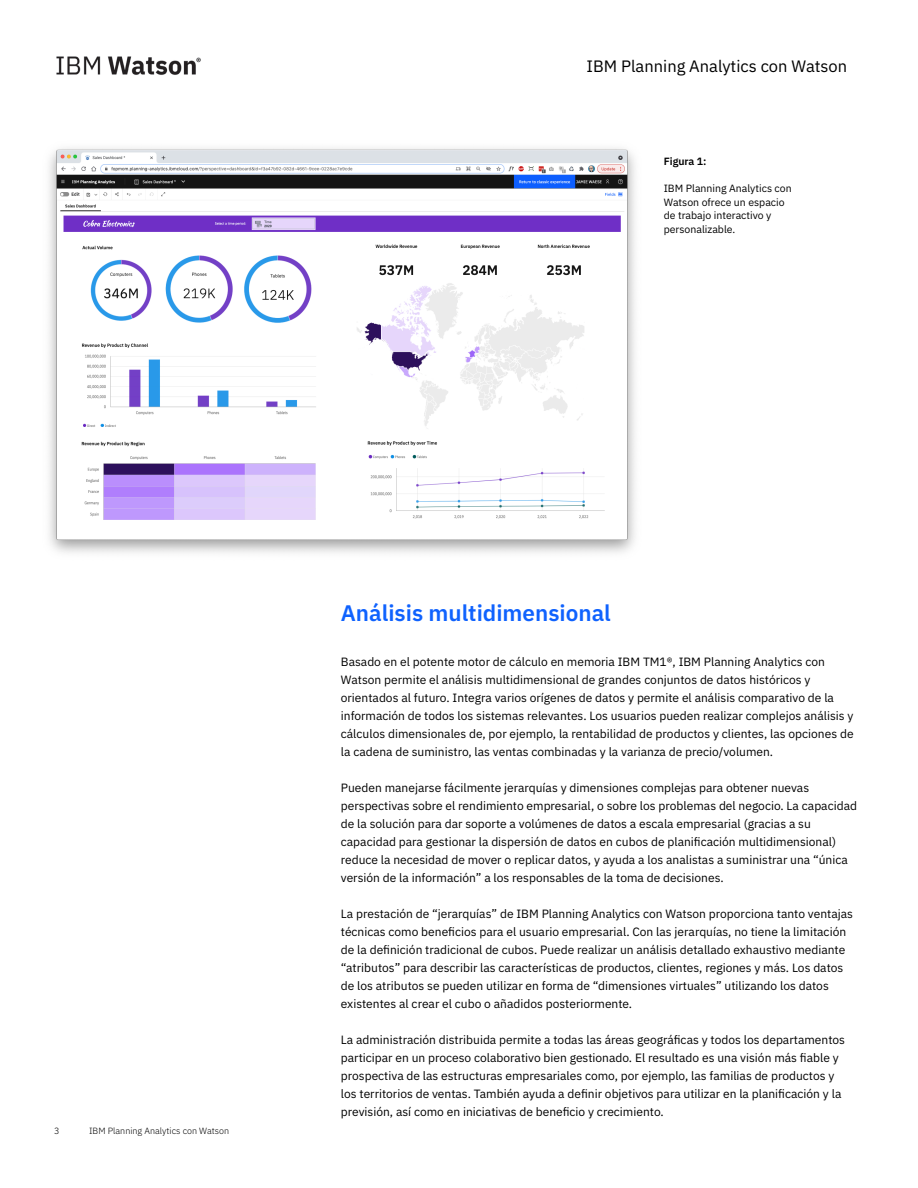
<style>
.page{position:relative;width:918px;height:1188px;background:#fff}
.page>*{position:absolute;margin:0;border:0;box-sizing:border-box;transform-origin:0 0}
.H2_Plex_Black_18{font:600 22.5px "IBM Plex Sans";color:#0f62fe}
.RS_Body{font:16.5px "IBM Plex Sans";color:#000}
.RS_Body-2{font:12px/18px "IBM Plex Sans";color:#000}
.Copyright_7_9{font:10.5px/13.5px "IBM Plex Sans";color:#000}
.Copyright_7_9-2{font:600 10.5px "IBM Plex Sans";color:#000}
.Copyright_7_9-3{font:300 9px "IBM Plex Sans";color:#000}
</style>
<div class="page">
<img style="left:56px;top:56px;width:145px;height:19px">
<img style="left:49px;top:148px;width:586px;height:405px">
<p class="RS_Body" style="left:586px;top:54px;width:262px">IBM Planning Analytics con Watson</p>
<p class="Copyright_7_9-2" style="left:664px;top:153px;width:44px">Figura 1:</p>
<p class="Copyright_7_9" style="left:664px;top:181px;width:129px">IBM Planning Analytics con<br>Watson ofrece un espacio de trabajo interactivo y personalizable.</p>
<p class="Copyright_7_9-3" style="left:54px;top:1124px;width:7px">3</p>
<p class="Copyright_7_9-3" style="left:89px;top:1124px;width:142px">IBM Planning Analytics con Watson</p>
<p class="H2_Plex_Black_18" style="left:341px;top:595px;width:272px">Análisis multidimensional</p>
<p class="RS_Body-2" style="left:341px;top:652px;width:514px">Basado en el potente motor de cálculo en memoria IBM TM1®, IBM Planning Analytics con Watson permite el análisis multidimensional de grandes conjuntos de datos históricos y orientados al futuro. Integra varios orígenes de datos y permite el análisis comparativo de la información de todos los sistemas relevantes. Los usuarios pueden realizar complejos análisis y cálculos dimensionales de, por ejemplo, la rentabilidad de productos y clientes, las opciones de la cadena de suministro, las ventas combinadas y la varianza de precio/volumen.</p>
<p class="RS_Body-2" style="left:341px;top:778px;width:518px">Pueden manejarse fácilmente jerarquías y dimensiones complejas para obtener nuevas perspectivas sobre el rendimiento empresarial, o sobre los problemas del negocio. La capacidad de la solución para dar soporte a volúmenes de datos a escala empresarial (gracias a su capacidad para gestionar la dispersión de datos en cubos de planificación multidimensional) reduce la necesidad de mover o replicar datos, y ayuda a los analistas a suministrar una “única versión de la información” a los responsables de la toma de decisiones.</p>
<p class="RS_Body-2" style="left:341px;top:904px;width:514px">La prestación de “jerarquías” de IBM Planning Analytics con Watson proporciona tanto ventajas técnicas como beneficios para el usuario empresarial. Con las jerarquías, no tiene la limitación de la definición tradicional de cubos. Puede realizar un análisis detallado exhaustivo mediante “atributos” para describir las características de productos, clientes, regiones y más. Los datos de los atributos se pueden utilizar en forma de “dimensiones virtuales” utilizando los datos existentes al crear el cubo o añadidos posteriormente.</p>
<p class="RS_Body-2" style="left:341px;top:1030px;width:506px">La administración distribuida permite a todas las áreas geográficas y todos los departamentos participar en un proceso colaborativo bien gestionado. El resultado es una visión más fiable y prospectiva de las estructuras empresariales como, por ejemplo, las familias de productos y los territorios de ventas. También ayuda a definir objetivos para utilizar en la planificación y la previsión, así como en iniciativas de beneficio y crecimiento.</p>
</div>
